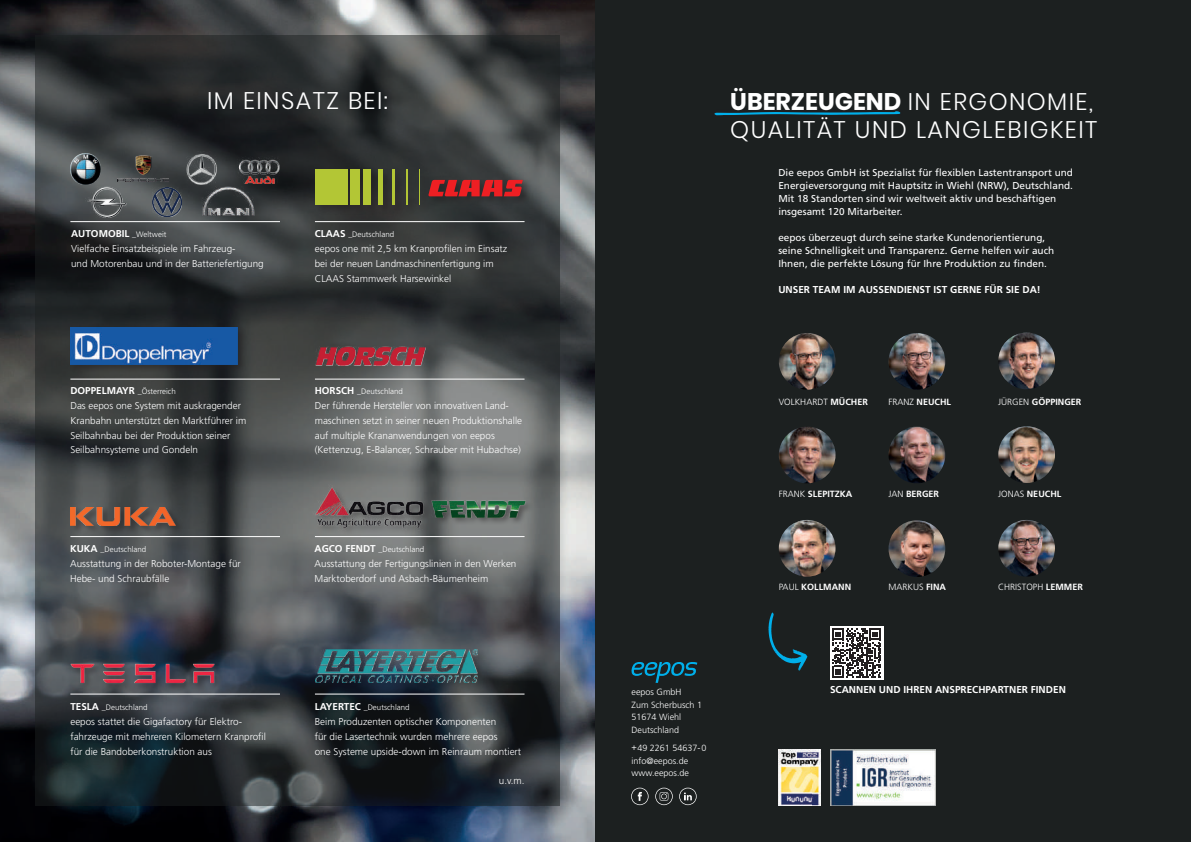
<style>
.page{position:relative;width:1191px;height:842px;background:#fff}
.page>*{position:absolute;margin:0;border:0;box-sizing:border-box;transform-origin:0 0}
.t1{font:300 24px/28.8px "Poppins";letter-spacing:.06em;color:#fff}
.t2{font:10px/13px "Frutiger LT Pro";color:#fff}
.t3{font:700 10px "Frutiger LT Pro";color:#fff}
.t4{font:300 9.9px/14.9px "Frutiger LT Pro";color:#fff}
.t5{font:300 9px/12.6px "Frutiger LT Pro";color:#fff}
.t6{font:700 9px "Frutiger LT Pro";color:#fff}
.t7{font:300 7.9px "Frutiger LT Pro";color:#fff}
.s1{font-weight:700}
.s2{font-weight:700;font-size:7.9px}
.s3{font-size:7.9px}
.s4{font-weight:700;font-size:9.9px}
.s5{font-weight:300}
</style>
<div class="page">
<img style="left:0;top:0;width:595px;height:842px">
<svg style="left:35px;top:35px;width:524px;height:771px;background:#3e4244"></svg>
<div style="left:314px;top:168px;width:218px;height:46px;background:#231f20;opacity:.5"></div>
<svg style="left:428px;top:180px;width:95px;height:16px;background:#b72427"></svg>
<div style="left:315px;top:169px;width:33px;height:36px;background:#b3c635"></div>
<div style="left:349px;top:169px;width:10px;height:36px;background:#b3c635"></div>
<div style="left:364px;top:169px;width:7px;height:36px;background:#b3c635"></div>
<div style="left:378px;top:169px;width:5px;height:36px;background:#b3c635"></div>
<hr style="left:392px;top:169px;width:3px;height:36px;background:#b3c635">
<hr style="left:406px;top:169px;width:1px;height:36px;background:#b3c635">
<hr style="left:419px;top:169px;width:1px;height:36px;background:#b3c635">
<img style="left:64px;top:660px;width:156px;height:55px">
<div style="left:69px;top:506px;width:115px;height:29px;background:#231f20;opacity:.5"></div>
<img style="left:71px;top:507px;width:105px;height:18px">
<div style="left:69px;top:326px;width:177px;height:48px;background:#231f20;opacity:.5"></div>
<img style="left:70px;top:328px;width:167px;height:36px">
<div style="left:314px;top:649px;width:172px;height:43px;background:#231f20;opacity:.5"></div>
<img style="left:315px;top:650px;width:162px;height:32px">
<img style="left:315px;top:346px;width:111px;height:19px">
<div style="left:314px;top:487px;width:117px;height:48px;background:#231f20;opacity:.5"></div>
<img style="left:312px;top:484px;width:112px;height:46px">
<img style="left:70px;top:154px;width:30px;height:30px">
<img style="left:186px;top:152px;width:30px;height:32px">
<img style="left:118px;top:154px;width:50px;height:29px">
<img style="left:201px;top:186px;width:53px;height:29px">
<img style="left:79px;top:186px;width:55px;height:31px">
<img style="left:152px;top:187px;width:29px;height:29px">
<img style="left:237px;top:151px;width:44px;height:32px">
<div style="left:431px;top:499px;width:102px;height:27px;background:#231f20;opacity:.5"></div>
<img style="left:431px;top:501px;width:94px;height:16px">
<hr style="left:70px;top:221px;width:210px;height:1px;background:#fff">
<hr style="left:70px;top:379px;width:210px;height:1px;background:#fff">
<hr style="left:70px;top:536px;width:210px;height:1px;background:#fff">
<hr style="left:315px;top:221px;width:209px;height:1px;background:#fff">
<hr style="left:315px;top:379px;width:209px;height:1px;background:#fff">
<hr style="left:315px;top:536px;width:209px;height:1px;background:#fff">
<hr style="left:315px;top:693px;width:209px;height:1px;background:#fff">
<hr style="left:70px;top:693px;width:210px;height:1px;background:#fff">
<div style="left:595px;top:0;width:596px;height:842px;background:#1c2020"></div>
<svg style="left:631px;top:662px;width:66px;height:21px"></svg>
<svg style="left:631px;top:788px;width:17px;height:17px"></svg>
<svg style="left:679px;top:788px;width:17px;height:17px"></svg>
<svg style="left:655px;top:788px;width:17px;height:17px"></svg>
<img style="left:778px;top:749px;width:43px;height:57px">
<img style="left:830px;top:749px;width:105px;height:57px">
<svg style="left:714px;top:111px;width:186px;height:4px"></svg>
<img style="left:779px;top:333px;width:56px;height:57px;border-radius:28px">
<img style="left:888px;top:333px;width:57px;height:57px;border-radius:28px">
<img style="left:998px;top:333px;width:57px;height:56px;border-radius:28px">
<img style="left:779px;top:427px;width:56px;height:56px;border-radius:28px">
<img style="left:888px;top:520px;width:57px;height:57px;border-radius:28px">
<img style="left:888px;top:427px;width:57px;height:56px;border-radius:28px">
<img style="left:779px;top:520px;width:56px;height:57px;border-radius:28px">
<img style="left:998px;top:426px;width:57px;height:57px;border-radius:28px">
<img style="left:998px;top:520px;width:57px;height:57px;border-radius:28px">
<svg style="left:768px;top:613px;width:39px;height:58px"></svg>
<svg style="left:830px;top:626px;width:53px;height:53px"></svg>
<svg style="left:832px;top:628px;width:49px;height:49px"></svg>
<h1 class="t1" style="left:207px;top:87px;width:182px">IM EINSATZ BEI:</h1>
<p class="t4" style="left:71px;top:227px;width:194px"><span class="s1">AUTOMOBIL</span> <span class="s2">_</span><span class="s3">Weltweit<br></span>Vielfache Einsatzbeispiele im Fahrzeug-<br>und Motorenbau und in der Batteriefertigung</p>
<p class="t7" style="left:315px;top:230px;width:81px"><span class="s4">CLAAS</span> <span class="s1">_</span>Deutschland</p>
<p class="t4" style="left:315px;top:241px;width:194px">eepos one mit 2,5 km Kranprofilen im Einsatz bei der neuen Landmaschinenfertigung im<br>CLAAS Stammwerk Harsewinkel</p>
<p class="t4" style="left:70px;top:383px;width:177px"><span class="s1">DOPPELMAYR</span> <span class="s2">_</span><span class="s3">Österreich<br></span>Das eepos one System mit auskragender Kranbahn unterstützt den Marktführer im Seilbahnbau bei der Produktion seiner Seilbahnsysteme und Gondeln</p>
<p class="t7" style="left:315px;top:387px;width:90px"><span class="s4">HORSCH</span> <span class="s1">_</span>Deutschland</p>
<p class="t4" style="left:315px;top:398px;width:209px">Der führende Hersteller von innovativen Land&shy;maschinen setzt in seiner neuen Produktionshalle auf multiple Krananwendungen von eepos (Kettenzug, E-Balancer, Schrauber mit Hubachse)</p>
<p class="t7" style="left:70px;top:545px;width:78px"><span class="s4">KUKA</span> <span class="s1">_</span>Deutschland</p>
<p class="t4" style="left:70px;top:556px;width:172px">Ausstattung in der Roboter-Montage für<br>Hebe- und Schraubfälle</p>
<p class="t7" style="left:70px;top:703px;width:79px"><span class="s4">TESLA</span> <span class="s1">_</span>Deutschland</p>
<p class="t4" style="left:70px;top:714px;width:197px">eepos stattet die Gigafactory für Elektro&shy;fahrzeuge mit mehreren Kilometern Kranprofil für die Bandoberkonstruktion aus</p>
<p class="t7" style="left:314px;top:545px;width:111px"><span class="s4">AGCO FENDT</span> <span class="s1">_</span>Deutschland</p>
<p class="t4" style="left:314px;top:556px;width:203px">Ausstattung der Fertigungslinien in den Werken<br>Marktoberdorf und Asbach-Bäumenheim</p>
<p class="t7" style="left:315px;top:703px;width:96px"><span class="s4">LAYERTEC</span> <span class="s1">_</span>Deutschland</p>
<p class="t4" style="left:315px;top:714px;width:208px">Beim Produzenten optischer Komponenten<br>für die Lasertechnik wurden mehrere eepos<br>one Systeme upside-down im Reinraum montiert</p>
<p class="t4" style="left:499px;top:773px;width:27px">u.v.m.</p>
<h1 class="t1" style="left:730px;top:87px;width:368px"><span class="s1">ÜBERZEUGEND</span> IN ERGONOMIE,<br>QUALITÄT UND LANGLEBIGKEIT</h1>
<p class="t2" style="left:778px;top:166px;width:296px">Die eepos GmbH ist Spezialist für flexiblen Lastentransport und Energieversorgung mit Hauptsitz in Wiehl (NRW), Deutschland.<br>Mit 18 Standorten sind wir weltweit aktiv und beschäftigen insgesamt 120 Mitarbeiter.</p>
<p class="t2" style="left:778px;top:231px;width:277px">eepos überzeugt durch seine starke Kundenorientierung, seine Schnelligkeit und Transparenz. Gerne helfen wir auch<br>Ihnen, die perfekte Lösung für Ihre Produktion zu finden.</p>
<p class="t3" style="left:778px;top:284px;width:264px">UNSER TEAM IM AUSSENDIENST IST GERNE FÜR SIE DA!</p>
<p class="t5" style="left:631px;top:686px;width:72px">eepos GmbH<br>Zum Scherbusch 1<br>51674 Wiehl<br>Deutschland</p>
<p class="t5" style="left:631px;top:742px;width:77px">+49 2261 54637-0 info@eepos.de www.eepos.de</p>
<p class="t5" style="left:779px;top:395px;width:91px">VOLKHARDT <span class="s1">MÜCHER</span></p>
<p class="t6" style="left:888px;top:396px;width:64px"><span class="s5">FRANZ</span> NEUCHL</p>
<p class="t6" style="left:998px;top:396px;width:85px"><span class="s5">JÜRGEN</span> GÖPPINGER</p>
<p class="t6" style="left:779px;top:489px;width:75px"><span class="s5">FRANK</span> SLEPITZKA</p>
<p class="t6" style="left:888px;top:489px;width:52px"><span class="s5">JAN</span> BERGER</p>
<p class="t6" style="left:998px;top:489px;width:64px"><span class="s5">JONAS</span> NEUCHL</p>
<p class="t6" style="left:779px;top:581px;width:74px"><span class="s5">PAUL</span> KOLLMANN</p>
<p class="t5" style="left:888px;top:580px;width:59px">MARKUS <span class="s1">FINA</span></p>
<p class="t5" style="left:998px;top:580px;width:86px">CHRISTOPH <span class="s1">LEMMER</span></p>
<p class="t3" style="left:830px;top:684px;width:237px">SCANNEN UND IHREN ANSPRECHPARTNER FINDEN</p>
</div>
